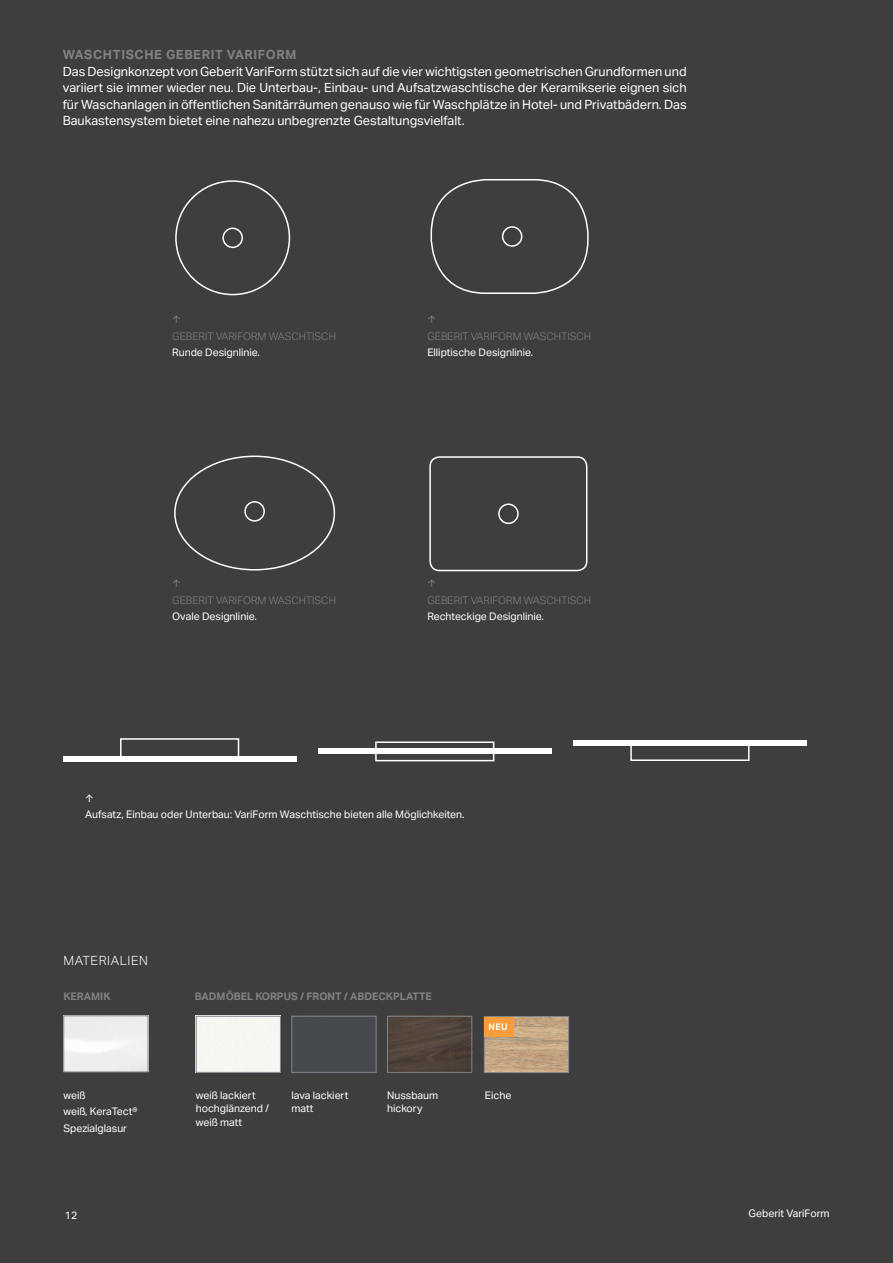
<style>
.page{position:relative;width:893px;height:1263px;background:#3e3e3f}
.page>*{position:absolute;margin:0;border:0;box-sizing:border-box;transform-origin:0 0}
.Body_copy_8_5_11_reg{font:12.75px/16.5px "Aktiv Grotesk Geberit";color:#fff;text-align:justify}
.Body_header_8_5_11_b{font:700 12.75px "Aktiv Grotesk Geberit";letter-spacing:.05em;color:#808285}
.Body_header_8_5_11_l{font:300 12.75px "Aktiv Grotesk Geberit";letter-spacing:.05em;color:#fff}
.Caption_copy_7_9_whi{font:10.5px "Aktiv Grotesk Geberit";color:#fff}
.Caption_header_7_9_a{font:300 10.5px "Aktiv Grotesk Geberit";color:#808285}
.Caption_copy_7_9{font:10.5px/13.5px "Aktiv Grotesk Geberit";color:#fff}
.Caption_header_7_9_a-2{font:700 10.5px "Aktiv Grotesk Geberit";color:#808285}
.Caption_copy_7_9_reg{font:10.5px "Aktiv Grotesk Geberit";color:#fff}
.Magazinhinweis{font:10.5px "Aktiv Grotesk Geberit";color:#fff}
.Caption_copy_7_9_whi-2{font:10.5px "Aktiv Grotesk Geberit";color:#808285}
</style>
<div class="page">
<img style="left:65px;top:1017px;width:81px;height:53px">
<div style="left:63px;top:1015px;width:85px;height:57px;border:1px solid #808285"></div>
<svg style="left:175px;top:180px;width:116px;height:116px"></svg>
<svg style="left:174px;top:455px;width:162px;height:116px"></svg>
<svg style="left:430px;top:179px;width:159px;height:115px"></svg>
<svg style="left:429px;top:456px;width:159px;height:116px"></svg>
<div style="left:63px;top:756px;width:234px;height:6px;background:#fff"></div>
<div style="left:573px;top:740px;width:234px;height:5px;background:#fff"></div>
<svg style="left:120px;top:738px;width:630px;height:24px"></svg>
<img style="left:389px;top:1018px;width:81px;height:53px">
<div style="left:387px;top:1016px;width:85px;height:57px;border:1px solid #82848c"></div>
<div style="left:293px;top:1018px;width:81px;height:53px;background:#454a4e"></div>
<div style="left:291px;top:1016px;width:85px;height:57px;border:1px solid #82848c"></div>
<div style="left:198px;top:1018px;width:81px;height:53px;background:#f6f7f2"></div>
<div style="left:196px;top:1016px;width:85px;height:57px;border:1px solid #82848c"></div>
<img style="left:486px;top:1018px;width:81px;height:53px">
<div style="left:484px;top:1016px;width:85px;height:57px;border:1px solid #82848c"></div>
<div style="left:485px;top:1017px;width:29px;height:19px;background:#f89d3c"></div>
<svg style="left:489px;top:1023px;width:18px;height:7px"></svg>
<p class="Body_header_8_5_11_b" style="left:63px;top:47px;width:235px">WASCHTISCHE GEBERIT VARIFORM</p>
<p class="Body_copy_8_5_11_reg" style="left:63px;top:63px;width:625px">Das Designkonzept von Geberit VariForm stützt sich auf die vier wichtigsten geometrischen Grundformen und variiert sie immer wieder neu. Die Unterbau-, Einbau- und Aufsatzwaschtische der Keramikserie eignen sich für Waschanlagen in öffentlichen Sanitärräumen genauso wie für Waschplätze in Hotel- und Privatbädern. Das Baukastensystem bietet eine nahezu unbegrenzte Gestaltungsvielfalt.</p>
<p class="Caption_copy_7_9_whi-2" style="left:172px;top:313px;width:9px">↑</p>
<p class="Caption_header_7_9_a" style="left:172px;top:330px;width:165px">GEBERIT VARIFORM WASCHTISCH</p>
<p class="Caption_copy_7_9_whi" style="left:172px;top:346px;width:89px">Runde Designlinie.</p>
<p class="Caption_copy_7_9_whi-2" style="left:172px;top:577px;width:9px">↑</p>
<p class="Caption_header_7_9_a" style="left:172px;top:594px;width:165px">GEBERIT VARIFORM WASCHTISCH</p>
<p class="Caption_copy_7_9_whi" style="left:172px;top:610px;width:86px">Ovale Designlinie.</p>
<p class="Caption_copy_7_9_whi-2" style="left:427px;top:313px;width:9px">↑</p>
<p class="Caption_header_7_9_a" style="left:427px;top:330px;width:165px">GEBERIT VARIFORM WASCHTISCH</p>
<p class="Caption_copy_7_9_whi" style="left:427px;top:346px;width:107px">Elliptische Designlinie.</p>
<p class="Caption_copy_7_9_whi-2" style="left:427px;top:577px;width:9px">↑</p>
<p class="Caption_header_7_9_a" style="left:427px;top:594px;width:165px">GEBERIT VARIFORM WASCHTISCH</p>
<p class="Caption_copy_7_9_whi" style="left:427px;top:610px;width:118px">Rechteckige Designlinie.</p>
<p class="Caption_copy_7_9_whi" style="left:85px;top:792px;width:9px">↑</p>
<p class="Caption_copy_7_9_whi" style="left:85px;top:808px;width:381px">Aufsatz, Einbau oder Unterbau: VariForm Waschtische bieten alle Möglichkeiten.</p>
<p class="Body_header_8_5_11_l" style="left:63px;top:953px;width:86px">MATERIALIEN</p>
<p class="Caption_header_7_9_a-2" style="left:63px;top:989px;width:49px">KERAMIK</p>
<p class="Caption_copy_7_9_reg" style="left:63px;top:1089px;width:24px">weiß</p>
<p class="Caption_copy_7_9_reg" style="left:63px;top:1105px;width:76px">weiß, KeraTect®</p>
<p class="Caption_copy_7_9_reg" style="left:63px;top:1122px;width:65px">Spezialglasur</p>
<p class="Caption_header_7_9_a-2" style="left:195px;top:989px;width:239px">BADMÖBEL KORPUS / FRONT / ABDECKPLATTE</p>
<p class="Caption_copy_7_9" style="left:196px;top:1088px;width:75px">weiß lackiert hochglänzend / weiß matt</p>
<p class="Caption_copy_7_9" style="left:485px;top:1088px;width:28px">Eiche</p>
<p class="Caption_copy_7_9" style="left:291px;top:1088px;width:58px">lava lackiert matt</p>
<p class="Caption_copy_7_9" style="left:387px;top:1088px;width:53px">Nussbaum hickory</p>
<p class="Caption_copy_7_9_whi" style="left:65px;top:1209px;width:14px">12</p>
<p class="Magazinhinweis" style="left:749px;top:1207px;width:83px">Geberit VariForm</p>
</div>
